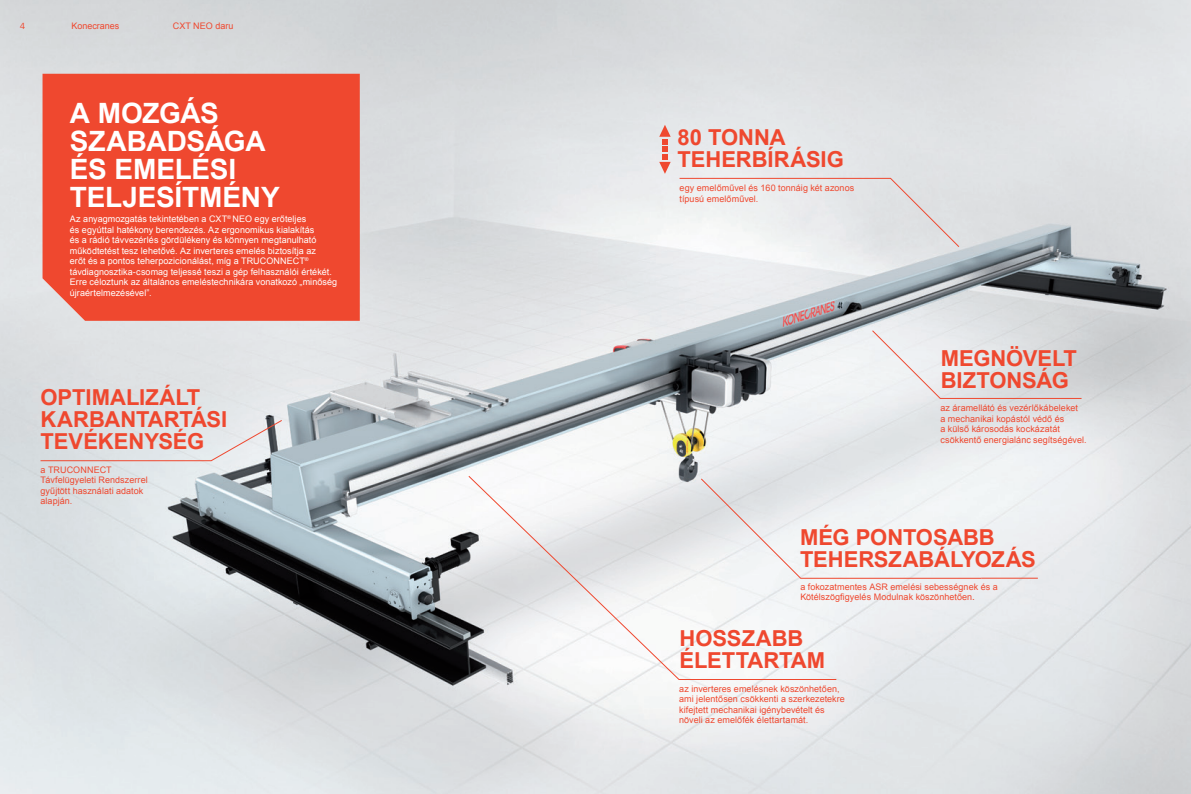
<style>
.page{position:relative;width:1191px;height:794px;background:#fff}
.page>*{position:absolute;margin:0;border:0;box-sizing:border-box;transform-origin:0 0}
.t1{font:700 28px/28px "Arial";letter-spacing:-.005em;color:#fff}
.t2{font:700 22px/22px "Arial";letter-spacing:-.005em;color:#ef482f}
.t3{font:9px/10.5px "Arial";letter-spacing:.005em;color:#ef482f}
.t4{font:9px/10.5px "Arial";letter-spacing:.005em;color:#fff}
.t5{font:9px "ITC Franklin Gothic Std";color:#ef482f}
.s1{font-family:"ITC Franklin Gothic Std"}
</style>
<div class="page">
<img style="left:0;top:0;width:1191px;height:794px">
<div style="left:43px;top:74px;width:317px;height:247px;background:#ef482f"></div>
<svg style="left:871px;top:329px;width:211px;height:70px;background:#e2e2e4"></svg>
<svg style="left:678px;top:177px;width:282px;height:71px"></svg>
<svg style="left:467px;top:475px;width:370px;height:205px"></svg>
<svg style="left:659px;top:125px;width:11px;height:49px"></svg>
<svg style="left:40px;top:419px;width:243px;height:43px;background:#dcdcde"></svg>
<svg style="left:700px;top:477px;width:282px;height:102px"></svg>
<hr style="left:981px;top:577px;width:56px;height:1px;background:#ef482f">
<p class="t5" style="left:20px;top:21px;width:7px">4</p>
<p class="t3" style="left:71px;top:21px;width:50px">Konecranes</p>
<p class="t3" style="left:173px;top:21px;width:62px">CXT NEO daru</p>
<h1 class="t1" style="left:70px;top:99px;width:211px">A MOZGÁS<br>SZABADSÁGA<br>ÉS EMELÉSI<br>TELJESÍTMÉNY</h1>
<p class="t4" style="left:70px;top:214px;width:269px">Az anyagmozgatás tekintetében a CXT<sup>®</sup> NEO egy erőteljes<br>és egyúttal hatékony berendezés. Az ergonomikus kialakítás<br>és a rádió távvezérlés gördülékeny és könnyen megtanulható működtetést tesz lehetővé. Az inverteres emelés biztosítja az<br>erőt és a pontos teherpozicionálást, míg a TRUCONNECT<sup>® </sup>távdiagnosztika-csomag teljessé teszi a gép felhasználói értékét.<br>Erre céloztunk az általános emeléstechnikára vonatkozó „minőség újraértelmezésével”.</p>
<h2 class="t2" style="left:41px;top:387px;width:188px">OPTIMALIZÁLT<br>KARBANTARTÁSI<br>TEVÉKENYSÉG</h2>
<p class="t3" style="left:41px;top:464px;width:109px">a TRUCONNECT<br>Távfelügyeleti Rendszerrel gyűjtött használati adatok alapján.</p>
<h2 class="t2" style="left:677px;top:126px;width:168px">80 TONNA<br>TEHERBÍRÁSIG</h2>
<p class="t3" style="left:679px;top:183px;width:176px">egy emelőművel és 160 tonnáig két azonos típusú emelőművel.</p>
<h2 class="t2" style="left:940px;top:347px;width:138px">MEGNÖVELT<br>BIZTONSÁG</h2>
<p class="t3" style="left:940px;top:403px;width:148px">az áramellátó és vezérlőkábeleket<br>a mechanikai kopástól védő és<br>a külső károsodás kockázatát csökkentő energialánc segítségével.</p>
<h2 class="t2" style="left:800px;top:527px;width:237px">MÉG PONTOSABB<br>TEHERSZABÁLYOZÁS</h2>
<p class="t3" style="left:800px;top:581px;width:199px">a fokozatmentes ASR emelési sebességnek és a<br>Kötélszögfigyelés Modulnak köszönhetően<span class="s1">.</span></p>
<h2 class="t2" style="left:679px;top:628px;width:147px">HOSSZABB<br>ÉLETTARTAM</h2>
<p class="t3" style="left:679px;top:683px;width:167px">az inverteres emelésnek köszönhetően, ami jelentősen csökkenti a szerkezetekre kifejtett mechanikai igénybevételt és növeli az emelőfék élettartamát.</p>
</div>
